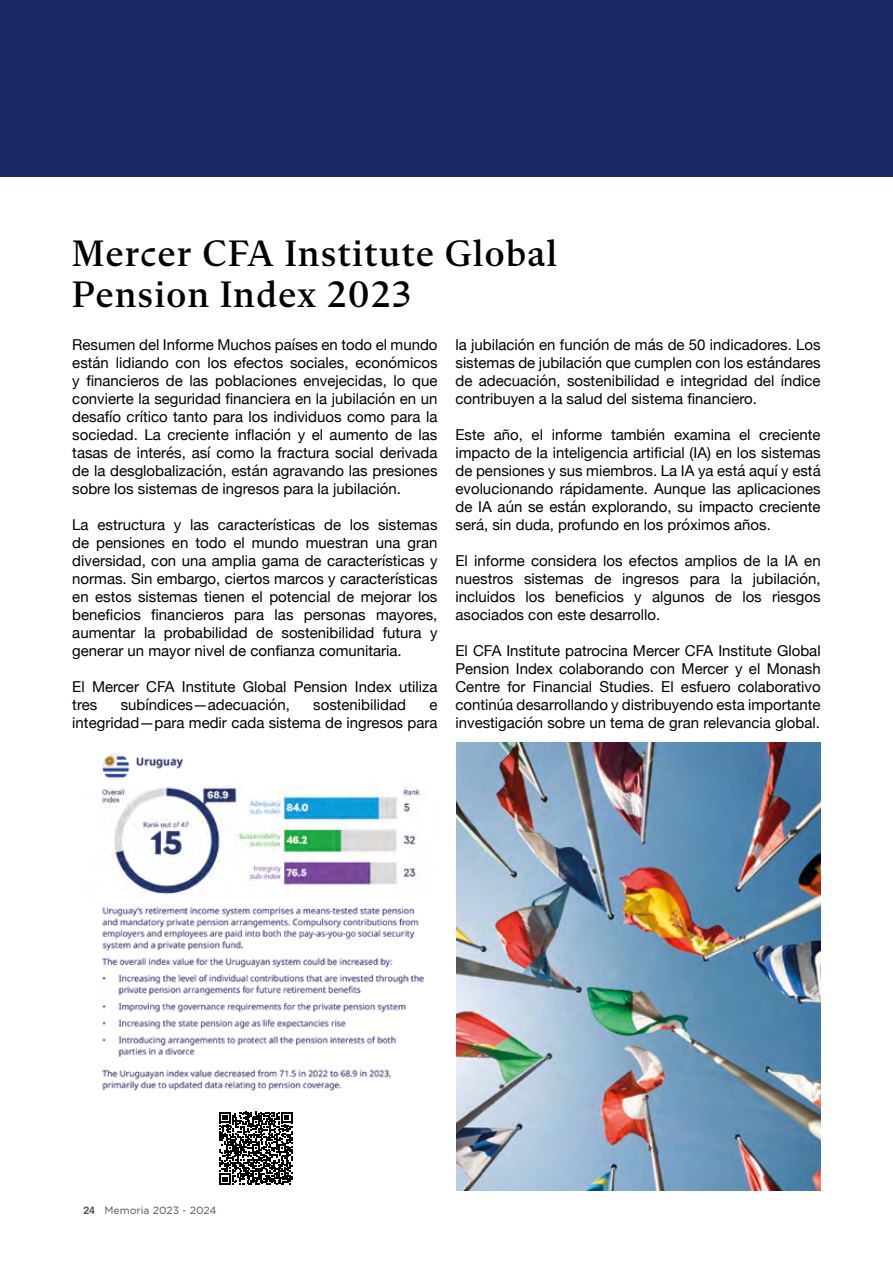
<style>
.page{position:relative;width:893px;height:1263px;background:#fff}
.page>*{position:absolute;margin:0;border:0;box-sizing:border-box;transform-origin:0 0}
.t1{font:500 37.5px/40.5px "Flecha S";letter-spacing:.04em;color:#000}
.t2{font:15px/18px "Helvetica Neue";color:#000;text-align:justify}
.t3{font:10.5px "Gotham";color:#575756}
.s1{font-family:"Helvetica";font-weight:700}
</style>
<div class="page">
<div style="left:0;top:0;width:893px;height:176px;background:#1b2868"></div>
<img style="left:101px;top:784px;width:319px;height:111px">
<img style="left:101px;top:753px;width:90px;height:32px">
<img style="left:102px;top:906px;width:322px;height:185px">
<img style="left:456px;top:742px;width:365px;height:449px">
<svg style="left:219px;top:1112px;width:73px;height:73px"></svg>
<h1 class="t1" style="left:72px;top:234px;width:486px">Mercer CFA Institute Global<br>Pension Index 2023</h1>
<p class="t2" style="left:455px;top:337px;width:367px">la jubilación en función de más de 50 indicadores. Los sistemas de jubilación que cumplen con los estándares de adecuación, sostenibilidad e integridad del índice contribuyen a la salud del sistema financiero.</p>
<p class="t2" style="left:455px;top:427px;width:367px">Este año, el informe también examina el creciente impacto de la inteligencia artificial (IA) en los sistemas de pensiones y sus miembros. La IA ya está aquí y está evolucionando rápidamente. Aunque las aplicaciones de IA aún se están explorando, su impacto creciente será, sin duda, profundo en los próximos años.</p>
<p class="t2" style="left:455px;top:553px;width:367px">El informe considera los efectos amplios de la IA en nuestros sistemas de ingresos para la jubilación, incluidos los beneficios y algunos de los riesgos asociados con este desarrollo.</p>
<p class="t2" style="left:455px;top:643px;width:367px">El CFA Institute patrocina Mercer CFA Institute Global Pension Index colaborando con Mercer y el Monash Centre for Financial Studies. El esfuero colaborativo continúa desarrollando y distribuyendo esta importante investigación sobre un tema de gran relevancia global.</p>
<p class="t2" style="left:72px;top:337px;width:367px">Resumen del Informe Muchos países en todo el mundo están lidiando con los efectos sociales, económicos y financieros de las poblaciones envejecidas, lo que convierte la seguridad financiera en la jubilación en un desafío crítico tanto para los individuos como para la sociedad. La creciente inflación y el aumento de las tasas de interés, así como la fractura social derivada de la desglobalización, están agravando las presiones sobre los sistemas de ingresos para la jubilación.</p>
<p class="t2" style="left:72px;top:517px;width:367px">La estructura y las características de los sistemas de pensiones en todo el mundo muestran una gran diversidad, con una amplia gama de características y normas. Sin embargo, ciertos marcos y características en estos sistemas tienen el potencial de mejorar los beneficios financieros para las personas mayores, aumentar la probabilidad de sostenibilidad futura y generar un mayor nivel de confianza comunitaria.</p>
<p class="t2" style="left:72px;top:679px;width:367px">El Mercer CFA Institute Global Pension Index utiliza tres</p>
<p class="t2" style="left:121px;top:697px;width:171px">subíndices—adecuación,</p>
<p class="t2" style="left:313px;top:697px;width:94px">sostenibilidad</p>
<p class="t2" style="left:72px;top:697px;width:367px;text-align:right">e<br>integridad—para medir cada sistema de ingresos para</p>
<p class="t3" style="left:83px;top:1204px;width:135px"><span class="s1">24</span> Memoria 2023 - 2024</p>
</div>
